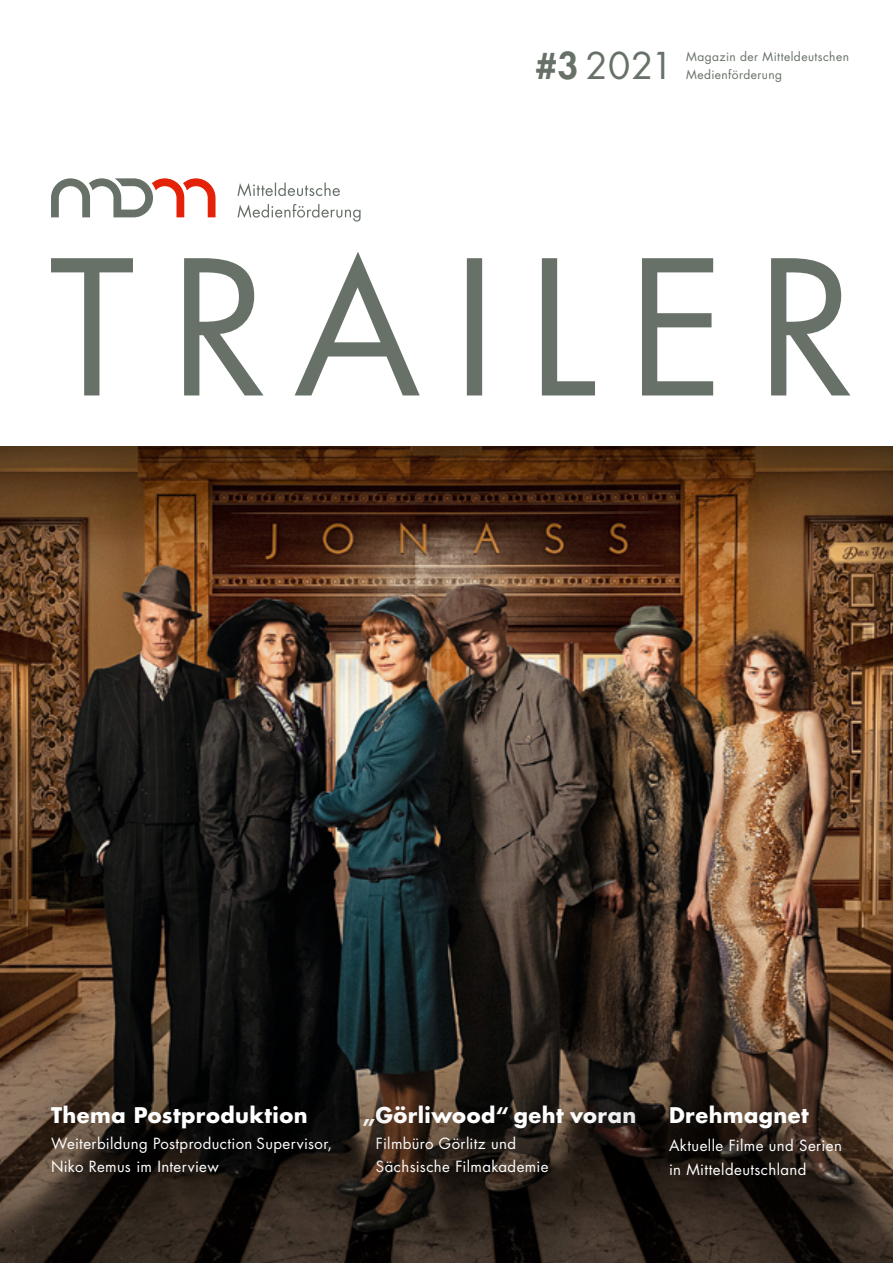
<style>
.page{position:relative;width:893px;height:1263px;background:#fff}
.page>*{position:absolute;margin:0;border:0;box-sizing:border-box;transform-origin:0 0}
.t1{font:36px "Futura Std";color:#677168}
.t2{font:700 21px "Futura Std";letter-spacing:.02em;color:#fff}
.t3{font:15px/22.5px "Futura Std";letter-spacing:.025em;color:#fff}
.t4{font:12px "Futura Std";letter-spacing:.035em;color:#677168}
.s1{font-weight:800}
</style>
<div class="page">
<svg style="left:51px;top:252px;width:799px;height:143px"></svg>
<svg style="left:51px;top:178px;width:165px;height:39px"></svg>
<svg style="left:237px;top:183px;width:124px;height:39px"></svg>
<img style="left:0;top:446px;width:893px;height:543px">
<div style="left:253px;top:987px;width:493px;height:276px;background:#000;opacity:.6"></div>
<div style="left:0;top:989px;width:442px;height:274px;background:#000;opacity:.6"></div>
<div style="left:553px;top:989px;width:340px;height:274px;background:#000;opacity:.6"></div>
<h1 class="t1" style="left:536px;top:42px;width:139px"><span class="s1">#3</span> 2021</h1>
<p class="t4" style="left:686px;top:48px;width:165px">Magazin der Mitteldeutschen</p>
<p class="t4" style="left:686px;top:66px;width:98px">Medienförderung</p>
<h2 class="t2" style="left:51px;top:1101px;width:258px">Thema Postproduktion</h2>
<p class="t3" style="left:51px;top:1133px;width:283px">Weiterbildung Postproduction Supervisor,<br>Niko Remus im Interview</p>
<h2 class="t2" style="left:363px;top:1101px;width:275px">„Görliwood“ geht voran</h2>
<p class="t3" style="left:376px;top:1133px;width:174px">Filmbüro Görlitz und<br>Sächsische Filmakademie</p>
<h2 class="t2" style="left:669px;top:1101px;width:141px">Drehmagnet</h2>
<p class="t3" style="left:669px;top:1133px;width:174px;line-height:24px">Aktuelle Filme und Serien in Mitteldeutschland</p>
</div>
